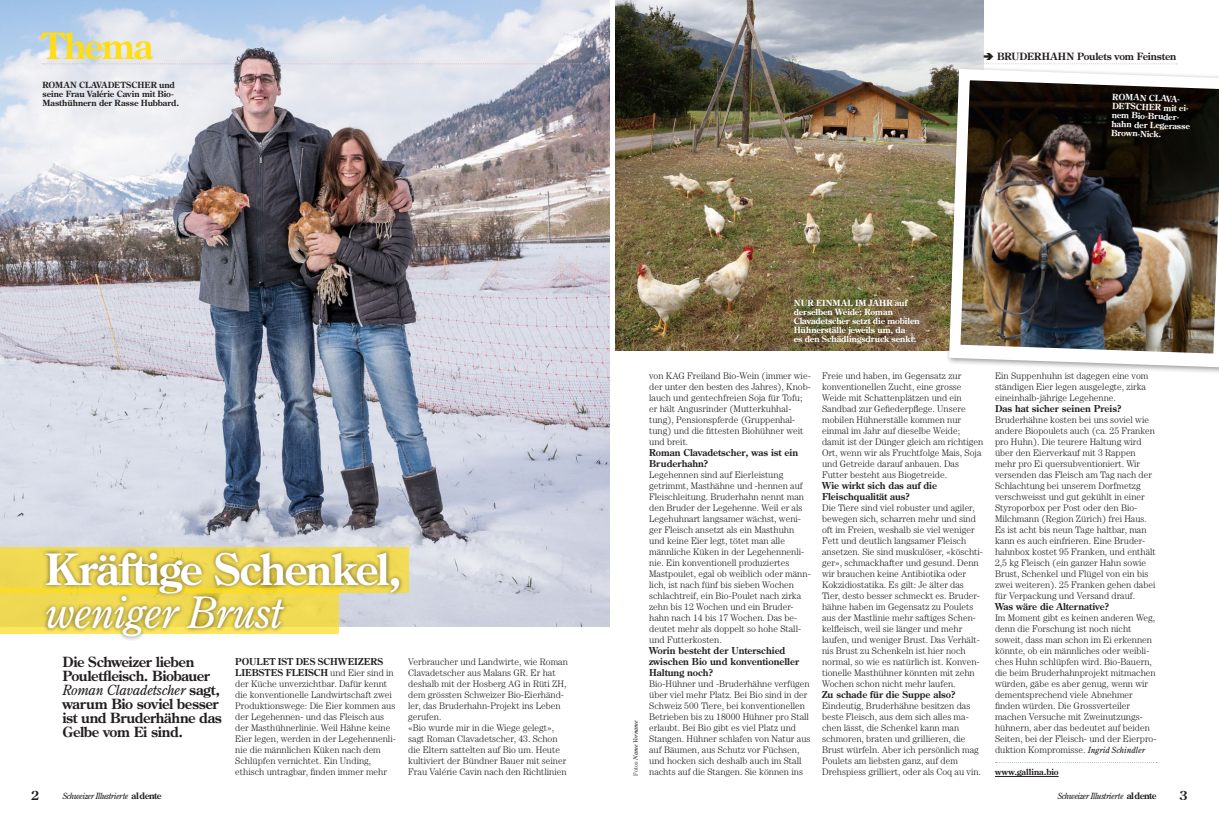
<style>
.page{position:relative;width:1219px;height:828px;background:#fff}
.page>*{position:absolute;margin:0;border:0;box-sizing:border-box;transform-origin:0 0}
.t1{font:700 43.1px "Century Old Style Std";letter-spacing:-.025em;color:#fff}
.t2{font:italic 43.1px "Century Old Style Std";letter-spacing:-.02em;color:#fff}
.t3{font:700 36px "Century Old Style Std";letter-spacing:-.04em;color:#ffdd17}
.t4{font:700 14px/14px "Century Old Style Std";letter-spacing:-.03em;color:#231f20}
.t5{font:700 12.5px "Century Old Style Std";color:#231f20}
.t6{font:700 10px "Century Old Style Std";letter-spacing:-.015em;color:#231f20}
.t7{font:300 9.5px/11px "Century Std";color:#231f20}
.t8{font:700 9.5px/11px "Century Old Style Std";color:#231f20}
.t9{font:700 8.5px/9px "Century Old Style Std";letter-spacing:-.005em;color:#fff}
.t10{font:700 8.5px/9px "Century Old Style Std";letter-spacing:-.005em;color:#231f20}
.t11{font:italic 8.5px "Century Old Style Std";letter-spacing:-.05em;color:#231f20}
.t12{font:italic 6px "Century Old Style Std";letter-spacing:.005em;color:#231f20}
.s1{font-weight:400;font-style:italic}
.s2{font-family:"Century Std";font-weight:300}
.s3{font-family:"Century Std";font-weight:300;font-style:normal}
.s4{font-family:"Century Old Style Std";font-weight:400;font-style:italic;font-size:8.5px}
.s5{font-weight:700;font-style:normal;font-size:9px}
</style>
<div class="page">
<img style="left:0;top:1px;width:609px;height:625px">
<div style="left:0;top:547px;width:408px;height:46px;background:#efd953"></div>
<svg style="left:0;top:588px;width:41px;height:46px;background:#f1da4f"></svg>
<svg style="left:43px;top:63px;width:539px;height:1px"></svg>
<img style="left:615px;top:1px;width:369px;height:350px">
<img style="left:943px;top:63px;width:275px;height:310px">
<div style="left:41px;top:548px;width:363px;height:93px;background:#231f20;opacity:.65"></div>
<svg style="left:995px;top:762px;width:162px;height:1px"></svg>
<hr style="left:995px;top:776px;width:64px;height:1px;background:#231f20">
<svg style="left:638px;top:52px;width:539px;height:12px"></svg>
<h2 class="t3" style="left:43px;top:22px;width:112px">Thema</h2>
<p class="t10" style="left:43px;top:81px;width:138px">ROMAN CLAVADETSCHER und seine Frau Valérie Cavin mit Bio-<br>Masthühnern der Rasse Hubbard.</p>
<h1 class="t1" style="left:45px;top:541px;width:359px">Kräftige Schenkel,</h1>
<h1 class="t2" style="left:45px;top:585px;width:240px">weniger Brust</h1>
<h3 class="t4" style="left:62px;top:654px;width:161px">Die Schweizer lieben<br>Pouletfleisch. Biobauer<br><span class="s1">Roman Clavadetscher</span> sagt, warum Bio soviel besser ist und Bruderhähne das<br>Gelbe vom Ei sind.</h3>
<p class="t8" style="left:235px;top:656px;width:160px">POULET IST DES SCHWEIZERS<br>LIEBSTES FLEISCH <span class="s2">und Eier sind in</span></p>
<p class="t7" style="left:235px;top:678px;width:162px">der Küche unverzichtbar. Dafür kennt die konventionelle Landwirtschaft zwei Produktionswege: Die Eier kommen aus der Legehennen- und das Fleisch aus der Masthühnerlinie. Weil Hähne keine Eier legen, werden in der Legehennenli&shy;nie die männlichen Küken nach dem Schlüpfen vernichtet. Ein Unding, ethisch untragbar, finden immer mehr</p>
<p class="t7" style="left:408px;top:656px;width:161px">Verbraucher und Landwirte, wie Roman Clavadetscher aus Malans GR. Er hat deshalb mit der Hosberg AG in Rüti ZH, dem grössten Schweizer Bio-Eierhänd&shy;ler, das Bruderhahn-Projekt ins Leben gerufen.<br>«Bio wurde mir in die Wiege gelegt», sagt Roman Clavadetscher, 43. Schon die Eltern sattelten auf Bio um. Heute kultiviert der Bündner Bauer mit seiner Frau Valérie Cavin nach den Richtlinien</p>
<p class="t6" style="left:997px;top:49px;width:181px">BRUDERHAHN Poulets vom Feinsten</p>
<p class="t9" style="left:1113px;top:92px;width:80px;rotate:2deg">ROMAN CLAVA-<br>DETSCHER mit ei&shy;nem Bio-Bruder&shy;hahn der Legerasse<br>Brown-Nick.</p>
<p class="t9" style="left:794px;top:298px;width:127px">NUR EINMAL IM JAHR auf derselben Weide: Roman<br>Clavadetscher setzt die mobilen<br>Hühnerställe jeweils um, da<br>es den Schädlingsdruck senkt.</p>
<p class="t12" style="left:632px;top:775px;width:57px;rotate:-90deg"><span class="s3">Fotos</span> Name Vorname</p>
<p class="t7" style="left:649px;top:370px;width:163px">von KAG Freiland Bio-Wein (immer wie&shy;der unter den besten des Jahres), Knob&shy;lauch und gentechfreien Soja für Tofu; er hält Angusrinder (Mutterkuhhal&shy;tung), Pensionspferde (Gruppenhal&shy;tung) und die fittesten Biohühner weit und breit.</p>
<p class="t8" style="left:649px;top:447px;width:150px">Roman Clavadetscher, was ist ein<br>Bruderhahn?</p>
<p class="t7" style="left:649px;top:469px;width:163px">Legehennen sind auf Eierleistung getrimmt, Masthähne und -hennen auf Fleischleitung. Bruderhahn nennt man den Bruder der Legehenne. Weil er als Legehuhnart langsamer wächst, weni&shy;ger Fleisch ansetzt als ein Masthuhn und keine Eier legt, tötet man alle männliche Küken in der Legehennenli&shy;nie. Ein konventionell produziertes Mastpoulet, egal ob weiblich oder männ&shy;lich, ist nach fünf bis sieben Wochen schlachtreif, ein Bio-Poulet nach zirka zehn bis 12 Wochen und ein Bruder&shy;hahn nach 14 bis 17 Wochen. Das be&shy;deutet mehr als doppelt so hohe Stall&shy;und Futterkosten.</p>
<p class="t8" style="left:649px;top:645px;width:151px">Worin besteht der Unterschied zwischen Bio und konventioneller<br>Haltung noch?</p>
<p class="t7" style="left:649px;top:678px;width:163px">Bio-Hühner und -Bruderhähne verfügen über viel mehr Platz. Bei Bio sind in der Schweiz 500 Tiere, bei konventionellen Betrieben bis zu 18000 Hühner pro Stall erlaubt. Bei Bio gibt es viel Platz und Stangen. Hühner schlafen von Natur aus auf Bäumen, aus Schutz vor Füchsen, und hocken sich deshalb auch im Stall nachts auf die Stangen. Sie können ins</p>
<p class="t7" style="left:822px;top:370px;width:163px">Freie und haben, im Gegensatz zur konventionellen Zucht, eine grosse Weide mit Schattenplätzen und ein Sandbad zur Gefiederpflege. Unsere mobilen Hühnerställe kommen nur einmal im Jahr auf dieselbe Weide; damit ist der Dünger gleich am richtigen Ort, wenn wir als Fruchtfolge Mais, Soja und Getreide darauf anbauen. Das Futter besteht aus Biogetreide.</p>
<p class="t8" style="left:822px;top:480px;width:117px">Wie wirkt sich das auf die<br>Fleischqualität aus?</p>
<p class="t7" style="left:822px;top:502px;width:162px">Die Tiere sind viel robuster und agiler, bewegen sich, scharren mehr und sind oft im Freien, weshalb sie viel weniger Fett und deutlich langsamer Fleisch ansetzen. Sie sind muskulöser, «köschti&shy;ger», schmackhafter und gesund. Denn wir brauchen keine Antibiotika oder Kokzidiostatika. Es gilt: Je älter das Tier, desto besser schmeckt es. Bruder&shy;hähne haben im Gegensatz zu Poulets aus der Mastlinie mehr saftiges Schen&shy;kelfleisch, weil sie länger und mehr laufen, und weniger Brust. Das Verhält&shy;nis Brust zu Schenkeln ist hier noch normal, so wie es natürlich ist. Konven&shy;tionelle Masthühner könnten mit zehn Wochen schon nicht mehr laufen.</p>
<p class="t8" style="left:822px;top:689px;width:135px">Zu schade für die Suppe also?</p>
<p class="t7" style="left:822px;top:700px;width:160px">Eindeutig, Bruderhähne besitzen das beste Fleisch, aus dem sich alles ma&shy;chen lässt, die Schenkel kann man schmoren, braten und grillieren, die Brust würfeln. Aber ich persönlich mag Poulets am liebsten ganz, auf dem Drehspiess grilliert, oder als Coq au vin.</p>
<p class="t7" style="left:995px;top:370px;width:155px">Ein Suppenhuhn ist dagegen eine vom ständigen Eier legen ausgelegte, zirka eineinhalb-jährige Legehenne.</p>
<p class="t8" style="left:995px;top:403px;width:128px">Das hat sicher seinen Preis?</p>
<p class="t7" style="left:995px;top:414px;width:162px">Bruderhähne kosten bei uns soviel wie andere Biopoulets auch (ca. 25 Franken pro Huhn). Die teurere Haltung wird über den Eierverkauf mit 3 Rappen mehr pro Ei quersubventioniert. Wir versenden das Fleisch am Tag nach der Schlachtung bei unserem Dorfmetzg verschweisst und gut gekühlt in einer Styroporbox per Post oder den Bio-Milchmann (Region Zürich) frei Haus.<br>Es ist acht bis neun Tage haltbar, man kann es auch einfrieren. Eine Bruder&shy;hahnbox kostet 95 Franken, und enthält 2,5 kg Fleisch (ein ganzer Hahn sowie Brust, Schenkel und Flügel von ein bis zwei weiteren). 25 Franken gehen dabei für Verpackung und Versand drauf.</p>
<p class="t8" style="left:995px;top:601px;width:116px">Was wäre die Alternative?</p>
<p class="t7" style="left:995px;top:612px;width:163px">Im Moment gibt es keinen anderen Weg, denn die Forschung ist noch nicht soweit, dass man schon im Ei erkennen könnte, ob ein männliches oder weibli&shy;ches Huhn schlüpfen wird. Bio-Bauern, die beim Bruderhahnprojekt mitmachen würden, gäbe es aber genug, wenn wir dementsprechend viele Abnehmer finden würden. Die Grossverteiler machen Versuche mit Zweinutzungs&shy;hühnern, aber das bedeutet auf beiden Seiten, bei der Fleisch- und der Eierpro&shy;duktion Kompromisse. <span class="s4">Ingrid Schindler</span></p>
<p class="t10" style="left:995px;top:767px;width:65px">www.gallina.bio</p>
<h3 class="t5" style="left:31px;top:787px;width:10px">2</h3>
<p class="t11" style="left:62px;top:791px;width:101px">Schweizer Illustrierte <span class="s5">aldente</span></p>
<p class="t11" style="left:1057px;top:791px;width:101px">Schweizer Illustrierte <span class="s5">aldente</span></p>
<h3 class="t5" style="left:1179px;top:787px;width:10px">3</h3>
</div>
